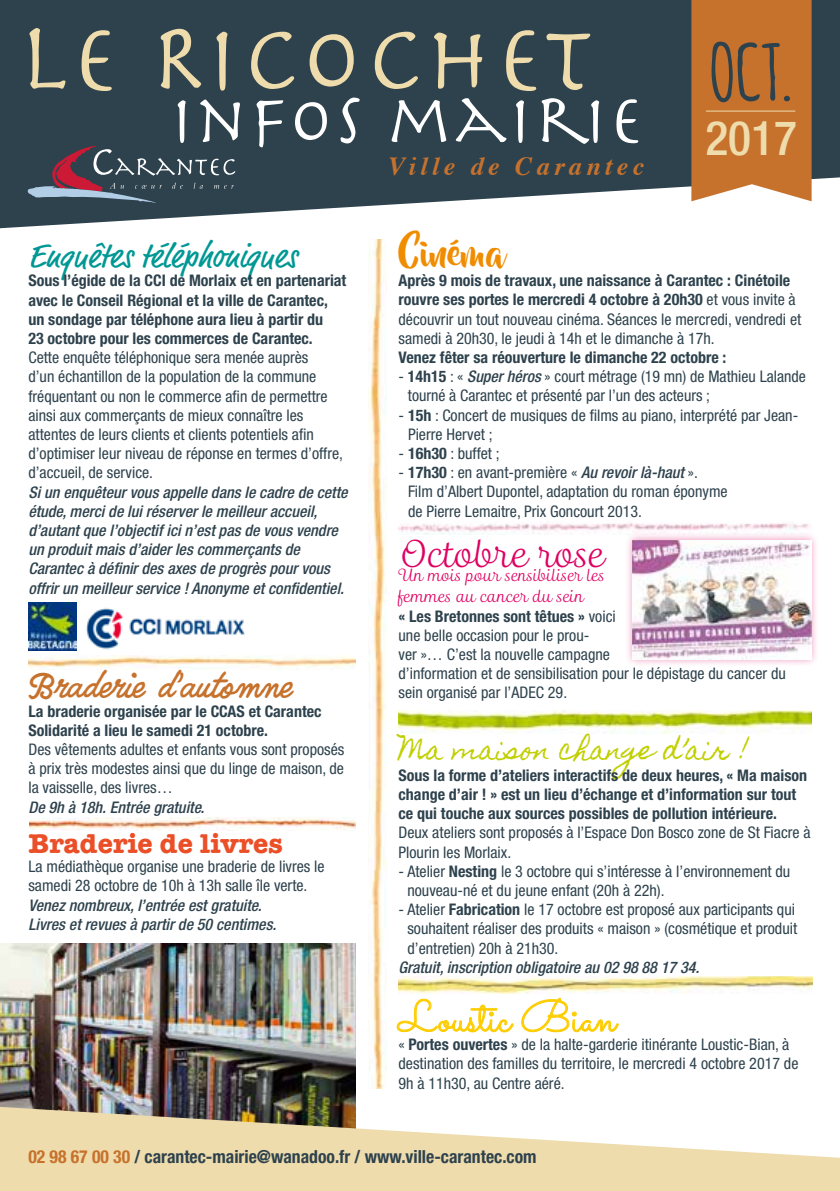
<style>
.page{position:relative;width:840px;height:1191px;background:#fff}
.page>*{position:absolute;margin:0;border:0;box-sizing:border-box;transform-origin:0 0}
.t1{font:97px "Herculanum";letter-spacing:.025em;color:#efdcad}
.t2{font:700 75.6px "Amatic SC";color:#2e424d;scale:1.11 1}
.t3{font:70.2px "Herculanum";letter-spacing:.025em;color:#fff}
.t4{font:500 condensed 47.6px "Helvetica Neue LT Std";color:#efdcad}
.t5{font:44px "Sacramento";color:#fdcd00}
.t6{font:36px "Madre Script";color:#df0062}
.t7{font:36px "Beyond The Mountains";color:#f08c00}
.t8{font:34px "Market OT";color:#009894}
.t9{font:30px "Quimby Gubernatorial";color:#c6722d}
.t10{font:700 28px "American Typewriter";color:#ea4f28}
.t11{font:26px "Homemade Apple";color:#c1cf00}
.t12{font:italic 700 26px "Times";letter-spacing:.17em;color:#c6722d}
.t13{font:700 condensed 18px "Helvetica Neue LT Std";color:#2e424d}
.t14{font:condensed 16px/19.2px "Helvetica Neue LT Std";color:#2e424d}
.t15{font:700 condensed 16px/19.2px "Helvetica Neue LT Std";color:#2e424d}
.t16{font:italic 500 condensed 16px/19.2px "Helvetica Neue LT Std";color:#2e424d}
.t17{font:16px/21.6px "Madre Script";color:#df0062}
.s1{font-weight:700}
.s2{font-weight:500;font-style:italic}
.s3{color:#c6722d}
</style>
<div class="page">
<img style="left:0;top:943px;width:356px;height:163px">
<img style="left:28px;top:656px;width:327px;height:13px">
<img style="left:29px;top:817px;width:327px;height:14px">
<svg style="left:0;top:1106px;width:839px;height:85px;fill:#efdcad"></svg>
<svg style="left:0;top:0;width:839px;height:228px;background:#475962"></svg>
<svg style="left:691px;top:0;width:120px;height:201px;background:#c67736"></svg>
<svg style="left:28px;top:145px;width:207px;height:58px;background:#4c525e"></svg>
<hr style="left:705px;top:111px;width:89px;height:1px;background:#efdcad">
<img style="left:368px;top:240px;width:18px;height:848px">
<img style="left:398px;top:976px;width:413px;height:18px">
<img style="left:398px;top:710px;width:413px;height:23px">
<img style="left:398px;top:523px;width:411px;height:11px">
<div style="left:624px;top:532px;width:194px;height:135px;background:#df0062;opacity:.4"></div>
<img style="left:632px;top:540px;width:178px;height:119px">
<svg style="left:396px;top:998px;width:118px;height:35px"></svg>
<svg style="left:521px;top:997px;width:98px;height:36px"></svg>
<img style="left:86px;top:608px;width:159px;height:41px">
<img style="left:28px;top:602px;width:49px;height:48px">
<h1 class="t1" style="left:18px;top:12px;width:576px">LE RICOCHET</h1>
<h3 class="t3" style="left:170px;top:86px;width:473px">INFOS MAIRIE</h3>
<h3 class="t12" style="left:388px;top:155px;width:257px">Ville de Carantec</h3>
<h2 class="t2" style="left:707px;top:23px;width:79px">OCT.</h2>
<h3 class="t4" style="left:705px;top:110px;width:93px">2017</h3>
<h3 class="t8" style="left:28px;top:236px;width:270px">Enquêtes téléphoniques</h3>
<p class="t15" style="left:28px;top:271px;width:319px">Sous l’égide de la CCI de Morlaix et en partenariat avec le Conseil Régional et la ville de Carantec, un sondage par téléphone aura lieu à partir du<br>23 octobre pour les commerces de Carantec.</p>
<p class="t14" style="left:28px;top:348px;width:316px">Cette enquête téléphonique sera menée auprès<br>d’un échantillon de la population de la commune fréquentant ou non le commerce afin de permettre ainsi aux commerçants de mieux connaître les attentes de leurs clients et clients potentiels afin d’optimiser leur niveau de réponse en termes d’offre, d’accueil, de service.</p>
<p class="t16" style="left:28px;top:482px;width:320px">Si un enquêteur vous appelle dans le cadre de cette étude, merci de lui réserver le meilleur accueil, d’autant que l’objectif ici n’est pas de vous vendre un produit mais d’aider les commerçants de Carantec à définir des axes de progrès pour vous offrir un meilleur service ! Anonyme et confidentiel.</p>
<h3 class="t9" style="left:28px;top:669px;width:264px">Braderie d’automne</h3>
<p class="t15" style="left:28px;top:701px;width:294px">La braderie organisée par le CCAS et Carantec<br>Solidarité a lieu le samedi 21 octobre.</p>
<p class="t14" style="left:28px;top:739px;width:317px;text-align:justify">Des vêtements adultes et enfants vous sont proposés à prix très modestes ainsi que du linge de maison, de la vaisselle, des livres…</p>
<p class="t16" style="left:28px;top:797px;width:177px">De 9h à 18h. Entrée gratuite.</p>
<h3 class="t10" style="left:28px;top:826px;width:256px">Braderie de livres</h3>
<p class="t14" style="left:28px;top:856px;width:297px">La médiathèque organise une braderie de livres le samedi 28 octobre de 10h à 13h salle île verte.</p>
<p class="t16" style="left:28px;top:895px;width:249px">Venez nombreux, l’entrée est gratuite.<br>Livres et revues à partir de 50 centimes.</p>
<h3 class="t7" style="left:398px;top:240px;width:107px">Cinéma</h3>
<p class="t14" style="left:398px;top:271px;width:404px"><span class="s1">Après 9 mois de travaux, une naissance à Carantec : Cinétoile rouvre ses portes le mercredi 4 octobre à 20h30</span> et vous invite à découvrir un tout nouveau cinéma. Séances le mercredi, vendredi et samedi à 20h30, le jeudi à 14h et le dimanche à 17h.</p>
<p class="t15" style="left:398px;top:347px;width:329px">Venez fêter sa réouverture le dimanche 22 octobre :</p>
<p class="t14" style="left:407px;top:367px;width:399px;text-indent:-9px">- <span class="s1">14h15</span> : « <span class="s2">Super héros</span> » court métrage (19 mn) de Mathieu Lalande tourné à Carantec et présenté par l’un des acteurs ;</p>
<p class="t14" style="left:408px;top:405px;width:391px;text-indent:-9px">- <span class="s1">15h</span> : Concert de musiques de films au piano, interprété par Jean-<br>Pierre Hervet ;</p>
<p class="t14" style="left:398px;top:444px;width:103px">- <span class="s1">16h30</span> : buffet ;</p>
<p class="t14" style="left:408px;top:463px;width:321px;text-indent:-9px">- <span class="s1">17h30</span> : en avant-première « <span class="s2">Au revoir là-haut</span> ».<br>Film d’Albert Dupontel, adaptation du roman éponyme de Pierre Lemaitre, Prix Goncourt 2013.</p>
<h3 class="t6" style="left:398px;top:533px;width:208px">Octobre rose</h3>
<p class="t17" style="left:398px;top:564px;width:208px">Un mois pour sensibiliser les femmes au cancer du sein</p>
<p class="t14" style="left:398px;top:606px;width:388px"><span class="s1">« Les Bretonnes sont têtues »</span> voici<br>une belle occasion pour le prou-<br>ver »… C’est la nouvelle campagne<br>d’information et de sensibilisation pour le dépistage du cancer du</p>
<p class="t14" style="left:398px;top:683px;width:170px">sein organisé par l’ADEC 29.</p>
<h3 class="t11" style="left:398px;top:734px;width:352px">Ma maison change d’air !</h3>
<p class="t15" style="left:398px;top:765px;width:410px">Sous la forme d’ateliers interactifs de deux heures, « Ma maison change d’air ! » est un lieu d’échange et d’information sur tout ce qui touche aux sources possibles de pollution intérieure.</p>
<p class="t14" style="left:398px;top:823px;width:413px">Deux ateliers sont proposés à l’Espace Don Bosco zone de St Fiacre à<br>Plourin les Morlaix.</p>
<p class="t14" style="left:407px;top:861px;width:384px;text-indent:-9px">- Atelier <span class="s1">Nesting</span> le 3 octobre qui s’intéresse à l’environnement du nouveau-né et du jeune enfant (20h à 22h).</p>
<p class="t14" style="left:407px;top:899px;width:391px;text-indent:-9px">- Atelier <span class="s1">Fabrication</span> le 17 octobre est proposé aux participants qui souhaitent réaliser des produits « maison » (cosmétique et produit d’entretien) 20h à 21h30.</p>
<p class="t16" style="left:398px;top:957px;width:302px">Gratuit, inscription obligatoire au 02 98 88 17 34.</p>
<h3 class="t5" style="left:398px;top:990px;width:219px">Loustic Bian</h3>
<p class="t14" style="left:398px;top:1034px;width:401px">« <span class="s1">Portes ouvertes</span> » de la halte-garderie itinérante Loustic-Bian, à destination des familles du territoire, le mercredi 4 octobre 2017 de<br>9h à 11h30, au Centre aéré.</p>
<p class="t13" style="left:28px;top:1145px;width:509px"><span class="s3">02 98 67 00 30</span> / carantec-mairie@wanadoo.fr / www.ville-carantec.com</p>
</div>
